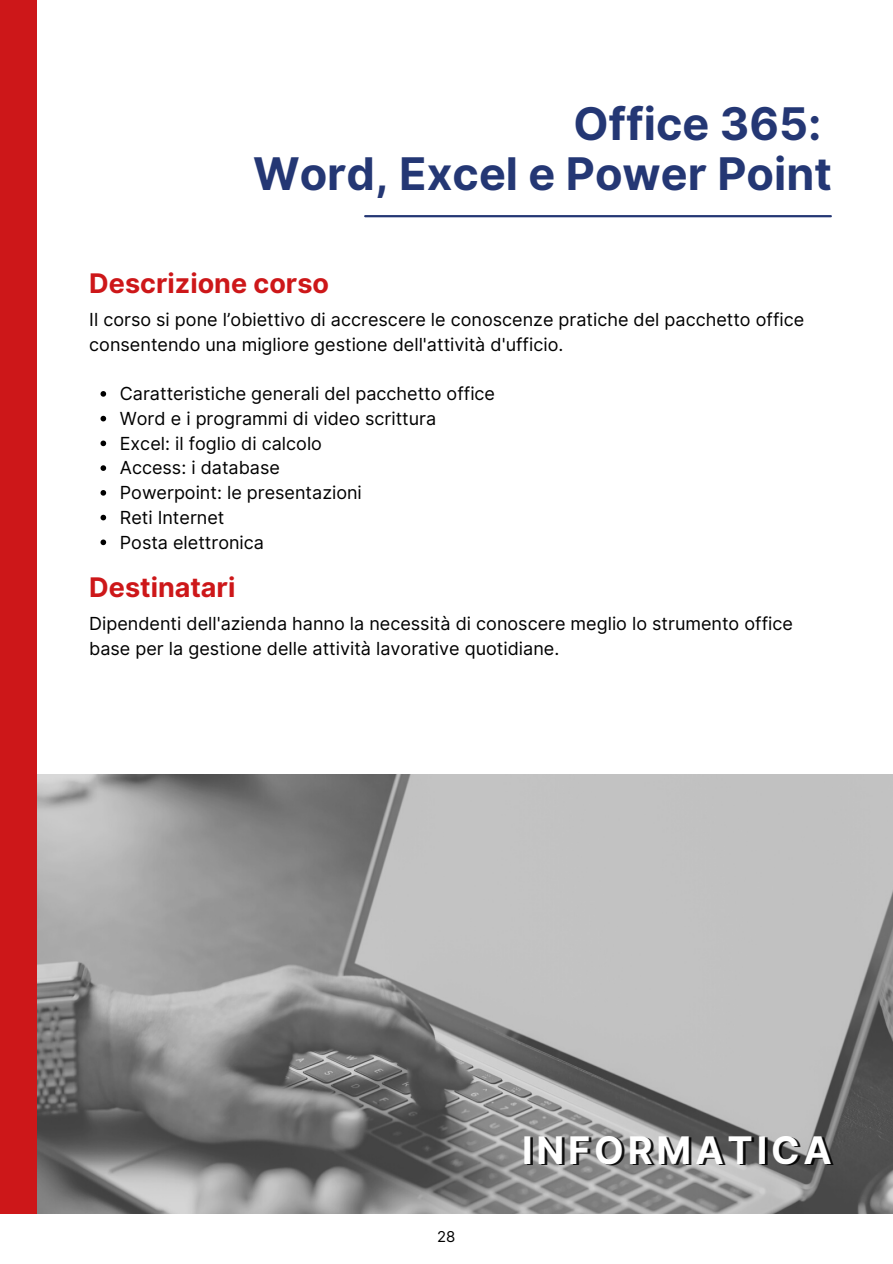
<style>
.page{position:relative;width:893px;height:1264px;background:#fff}
.page>*{position:absolute;margin:0;border:0;box-sizing:border-box;transform-origin:0 0}
.t1{font:700 45px "Inter";color:#243774}
.t2{font:700 37.95px "Inter";letter-spacing:.1em;color:rgb(0 0 0/.9)}
.t3{font:700 27px "Inter";color:#cd1719}
.t4{font:18px/24.8px "Inter";color:#000}
.t5{font:15px "Inter";color:#000}
</style>
<div class="page">
<img style="left:37px;top:774px;width:855px;height:440px">
<div style="left:0;top:0;width:37px;height:1262px;background:#cd1719"></div>
<hr style="left:365px;top:215px;width:465px;height:2px;background:#243774">
<svg style="left:100px;top:391px;width:6px;height:5px"></svg>
<svg style="left:100px;top:416px;width:6px;height:5px"></svg>
<svg style="left:100px;top:440px;width:6px;height:6px"></svg>
<svg style="left:100px;top:465px;width:6px;height:6px"></svg>
<svg style="left:100px;top:490px;width:6px;height:5px"></svg>
<svg style="left:100px;top:515px;width:6px;height:5px"></svg>
<svg style="left:100px;top:539px;width:6px;height:6px"></svg>
<div style="left:0;top:1214px;width:892px;height:48px;background:#fff"></div>
<p class="t1" style="left:573px;top:97px;width:249px">Office 365:</p>
<p class="t1" style="left:253px;top:146px;width:580px">Word, Excel e Power Point</p>
<p class="t3" style="left:89px;top:267px;width:241px">Descrizione corso</p>
<p class="t4" style="left:89px;top:307px;width:716px">Il corso si pone l’obiettivo di accrescere le conoscenze pratiche del pacchetto office consentendo una migliore gestione dell'attività d'ufficio.</p>
<p class="t4" style="left:120px;top:381px;width:377px">Caratteristiche generali del pacchetto office</p>
<p class="t4" style="left:120px;top:406px;width:318px">Word e i programmi di video scrittura</p>
<p class="t4" style="left:120px;top:430px;width:204px">Excel: il foglio di calcolo</p>
<p class="t4" style="left:120px;top:455px;width:162px">Access: i database</p>
<p class="t4" style="left:120px;top:480px;width:243px">Powerpoint: le presentazioni</p>
<p class="t4" style="left:120px;top:505px;width:106px">Reti Internet</p>
<p class="t4" style="left:120px;top:529px;width:146px">Posta elettronica</p>
<p class="t3" style="left:89px;top:571px;width:148px">Destinatari</p>
<p class="t4" style="left:89px;top:611px;width:705px">Dipendenti dell'azienda hanno la necessità di conoscere meglio lo strumento office base per la gestione delle attività lavorative quotidiane.</p>
<p class="t5" style="left:437px;top:1227px;width:20px">28</p>
<p class="t2" style="left:524px;top:1128px;width:311px">INFORMATICA</p>
</div>
